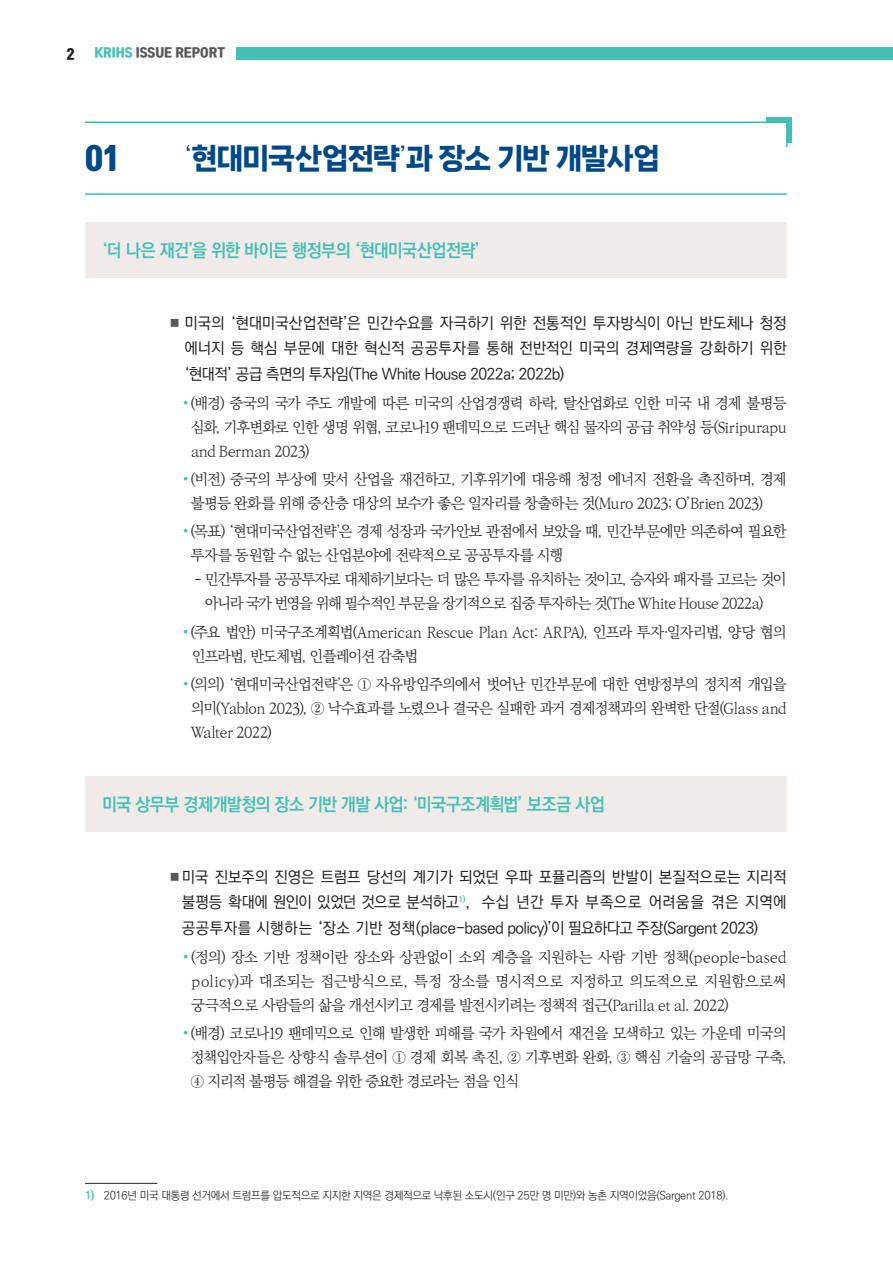
<style>
.page{position:relative;width:893px;height:1263px;background:#fff}
.page>*{position:absolute;margin:0;border:0;box-sizing:border-box;transform-origin:0 0}
.t1{font:900 30px "Tmon Monsori";color:#004888}
.t2{font:28.5px "Nanum Square Neo e Hv";letter-spacing:-.045em;color:#004888}
.t3{font:18px "Ko Pub World Dotum PB";letter-spacing:-.025em;color:#43bfb5;scale:.95 1}
.t4{font:15.75px/25.5px "Ko Pub World Dotum PM";letter-spacing:-.02em;color:#231f20;text-align:justify}
.t5{font:15px/24px "Ko Pub World Batang PL";letter-spacing:-.05em;color:#231f20;text-align:justify}
.t6{font:900 13.5px "Tmon Monsori";color:#231f20}
.t7{font:900 12px "Tmon Monsori";color:#57585a}
.t8{font:11.25px "Ko Pub World Dotum PL";letter-spacing:-.025em;color:#231f20}
.s1{color:#43bfb5}
.s2{font-family:"Ko Pub World Dotum PL"}
.s3{font-size:10.5px;color:#57585a}
.s4{font-family:"Ko Pub World Dotum PB";color:#43bfb5}
</style>
<div class="page">
<div style="left:236px;top:47px;width:657px;height:13px;background:#43bfb5"></div>
<div style="left:766px;top:118px;width:26px;height:25px;background:#43bfb5"></div>
<svg style="left:85px;top:121px;width:703px;height:26px"></svg>
<hr style="left:85px;top:193px;width:702px;height:2px;background:#31beb6">
<div style="left:85px;top:223px;width:702px;height:55px;background:#f0ebe9"></div>
<div style="left:85px;top:777px;width:702px;height:55px;background:#f0ebe9"></div>
<hr style="left:85px;top:1183px;width:72px;height:1px;background:#231f20">
<p class="t6" style="left:66px;top:46px;width:10px">2</p>
<p class="t7" style="left:94px;top:46px;width:132px"><span class="s1">KRIHS</span> ISSUE REPORT</p>
<h1 class="t1" style="left:85px;top:141px;width:37px">01</h1>
<h2 class="t2" style="left:183px;top:143px;width:479px"><span class="s2">‘</span>현대미국산업전략<span class="s2">’</span>과 장소 기반 개발사업</h2>
<p class="t3" style="left:102px;top:237px;width:399px">‘더 나은 재건’을 위한 바이든 행정부의 ‘현대미국산업전략’</p>
<p class="t4" style="left:185px;top:311px;width:604px;text-indent:-14px"><span class="s3">■</span> 미국의 ‘현대미국산업전략’은 민간수요를 자극하기 위한 전통적인 투자방식이 아닌 반도체나 청정 에너지 등 핵심 부문에 대한 혁신적 공공투자를 통해 전반적인 미국의 경제역량을 강화하기 위한 ‘현대적’ 공급 측면의 투자임(The White House 2022a; 2022b)</p>
<p class="t5" style="left:191px;top:391px;width:597px;text-indent:-8px"><span class="s1">•</span> (배경) 중국의 국가 주도 개발에 따른 미국의 산업경쟁력 하락, 탈산업화로 인한 미국 내 경제 불평등 심화, 기후변화로 인한 생명 위협, 코로나19 팬데믹으로 드러난 핵심 물자의 공급 취약성 등(Siripurapu and Berman 2023)</p>
<p class="t5" style="left:191px;top:468px;width:597px;text-indent:-8px"><span class="s1">•</span> (비전) 중국의 부상에 맞서 산업을 재건하고, 기후위기에 대응해 청정 에너지 전환을 촉진하며, 경제 불평등 완화를 위해 중산층 대상의 보수가 좋은 일자리를 창출하는 것(Muro 2023; O’Brien 2023)</p>
<p class="t5" style="left:191px;top:520px;width:597px;text-indent:-8px"><span class="s1">•</span> (목표) ‘현대미국산업전략’은 경제 성장과 국가안보 관점에서 보았을 때, 민간부문에만 의존하여 필요한 투자를 동원할 수 없는 산업분야에 전략적으로 공공투자를 시행</p>
<p class="t5" style="left:205px;top:568px;width:583px;text-indent:-11px">- 민간투자를 공공투자로 대체하기보다는 더 많은 투자를 유치하는 것이고, 승자와 패자를 고르는 것이 아니라 국가 번영을 위해 필수적인 부문을 장기적으로 집중 투자하는 것(The White House 2022a)</p>
<p class="t5" style="left:192px;top:620px;width:596px;text-indent:-9px"><span class="s1">•</span> (주요 법안) 미국구조계획법(American Rescue Plan Act: ARPA), 인프라 투자·일자리법, 양당 협의 인프라법, 반도체법, 인플레이션 감축법</p>
<p class="t5" style="left:191px;top:672px;width:597px;text-indent:-8px"><span class="s1">•</span> (의의) ‘현대미국산업전략’은 ① 자유방임주의에서 벗어난 민간부문에 대한 연방정부의 정치적 개입을 의미(Yablon 2023), ② 낙수효과를 노렸으나 결국은 실패한 과거 경제정책과의 완벽한 단절(Glass and Walter 2022)</p>
<p class="t3" style="left:102px;top:791px;width:531px">미국 상무부 경제개발청의 장소 기반 개발 사업: ‘미국구조계획법’ 보조금 사업</p>
<p class="t4" style="left:182px;top:864px;width:606px;text-indent:-12px"><span class="s3">■</span> 미국 진보주의 진영은 트럼프 당선의 계기가 되었던 우파 포퓰리즘의 반발이 본질적으로는 지리적 불평등 확대에 원인이 있었던 것으로 분석하고<sup>1)</sup>, 수십 년간 투자 부족으로 어려움을 겪은 지역에 공공투자를 시행하는 ‘장소 기반 정책(place-based policy)’이 필요하다고 주장(Sargent 2023)</p>
<p class="t5" style="left:191px;top:945px;width:597px;text-indent:-8px"><span class="s1">•</span> (정의) 장소 기반 정책이란 장소와 상관없이 소외 계층을 지원하는 사람 기반 정책(people-based policy)과 대조되는 접근방식으로, 특정 장소를 명시적으로 지정하고 의도적으로 지원함으로써 궁극적으로 사람들의 삶을 개선시키고 경제를 발전시키려는 정책적 접근(Parilla et al. 2022)</p>
<p class="t5" style="left:191px;top:1022px;width:597px;text-indent:-8px"><span class="s1">•</span> (배경) 코로나19 팬데믹으로 인해 발생한 피해를 국가 차원에서 재건을 모색하고 있는 가운데 미국의 정책입안자들은 상향식 솔루션이 ① 경제 회복 촉진, ② 기후변화 완화, ③ 핵심 기술의 공급망 구축, ④ 지리적 불평등 해결을 위한 중요한 경로라는 점을 인식</p>
<p class="t8" style="left:85px;top:1188px;width:645px"><span class="s4">1)</span>　2016년 미국 대통령 선거에서 트럼프를 압도적으로 지지한 지역은 경제적으로 낙후된 소도시(인구 25만 명 미만)와 농촌 지역이었음(Sargent 2018).</p>
</div>
